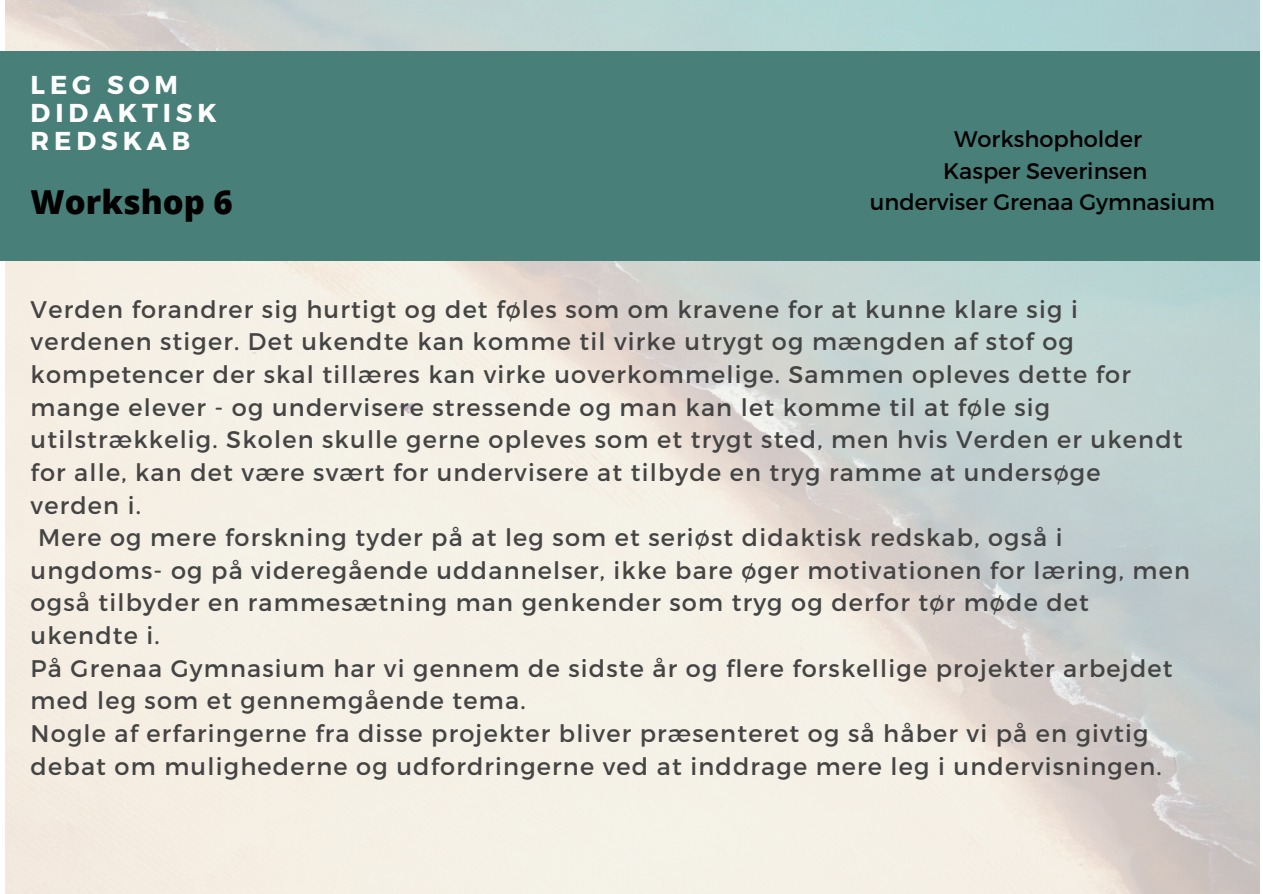
<style>
.page{position:relative;width:1263px;height:894px;background:#fff}
.page>*{position:absolute;margin:0;border:0;box-sizing:border-box;transform-origin:0 0}
.t1{font:800 33px "Open Sans";color:#000}
.t2{font:700 25.8px/28px "Montserrat";letter-spacing:.19em;color:#fff}
.t3{font:24px "Montserrat";letter-spacing:.05em;color:#444}
.t4{font:22.5px/31.5px "Montserrat";color:#000;text-align:center}
</style>
<div class="page">
<img style="left:5px;top:0;width:1254px;height:893px">
<div style="left:0;top:51px;width:1259px;height:209px;background:#487f79"></div>
<p class="t2" style="left:31px;top:69px;width:188px">LEG SOM<br>DIDAKTISK<br>REDSKAB</p>
<h1 class="t1" style="left:31px;top:178px;width:204px">Workshop 6</h1>
<p class="t4" style="left:870px;top:122px;width:347px">Workshopholder<br>Kasper Severinsen<br>underviser Grenaa Gymnasium</p>
<p class="t3" style="left:31px;top:293px;width:1049px">Verden forandrer sig hurtigt og det føles som om kravene for at kunne klare sig i</p>
<p class="t3" style="left:31px;top:326px;width:1045px">verdenen stiger. Det ukendte kan komme til virke utrygt og mængden af stof og</p>
<p class="t3" style="left:31px;top:359px;width:1102px">kompetencer der skal tillæres kan virke uoverkommelige. Sammen opleves dette for</p>
<p class="t3" style="left:31px;top:391px;width:1021px">mange elever - og undervisere stressende og man kan let komme til at føle sig</p>
<p class="t3" style="left:31px;top:424px;width:1153px">utilstrækkelig. Skolen skulle gerne opleves som et trygt sted, men hvis Verden er ukendt</p>
<p class="t3" style="left:31px;top:456px;width:1071px">for alle, kan det være svært for undervisere at tilbyde en tryg ramme at undersøge</p>
<p class="t3" style="left:31px;top:489px;width:112px">verden i.</p>
<p class="t3" style="left:38px;top:522px;width:1026px">Mere og mere forskning tyder på at leg som et seriøst didaktisk redskab, også i</p>
<p class="t3" style="left:31px;top:554px;width:1161px">ungdoms- og på videregående uddannelser, ikke bare øger motivationen for læring, men</p>
<p class="t3" style="left:31px;top:587px;width:1060px">også tilbyder en rammesætning man genkender som tryg og derfor tør møde det</p>
<p class="t3" style="left:31px;top:619px;width:131px">ukendte i.</p>
<p class="t3" style="left:31px;top:652px;width:1143px">På Grenaa Gymnasium har vi gennem de sidste år og flere forskellige projekter arbejdet</p>
<p class="t3" style="left:31px;top:685px;width:496px">med leg som et gennemgående tema.</p>
<p class="t3" style="left:31px;top:717px;width:1119px">Nogle af erfaringerne fra disse projekter bliver præsenteret og så håber vi på en givtig</p>
<p class="t3" style="left:31px;top:750px;width:1132px">debat om mulighederne og udfordringerne ved at inddrage mere leg i undervisningen.</p>
</div>
